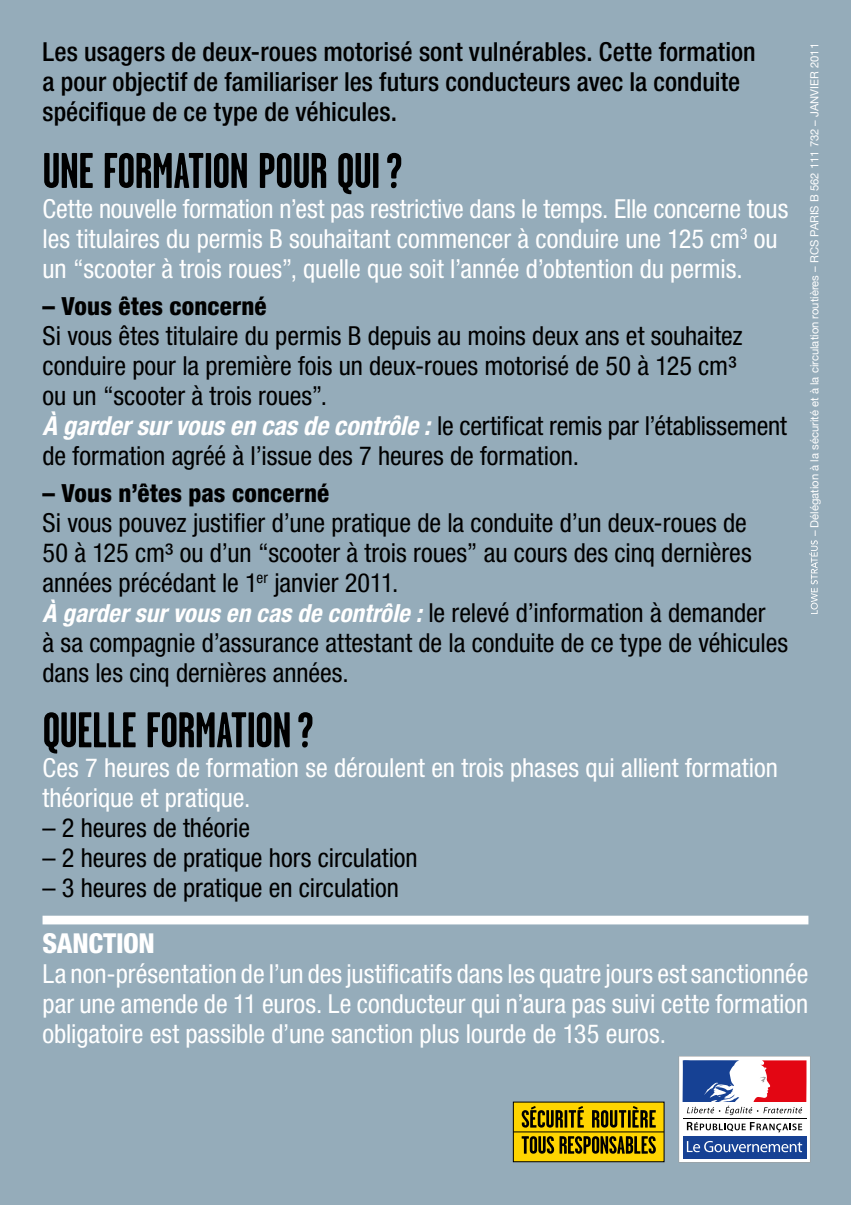
<style>
.page{position:relative;width:851px;height:1205px;background:#fff}
.page>*{position:absolute;margin:0;border:0;box-sizing:border-box;transform-origin:0 0}
.t1{font:700 50px "Garage Gothic";letter-spacing:-.015em;color:#000}
.t2{font:800 condensed 27.5px "Helvetica Neue LT Std";letter-spacing:-.015em;color:#fff}
.t3{font:condensed 26.25px/30px "Helvetica Neue LT Std";color:#000}
.t4{font:condensed 26.25px/30px "Helvetica Neue LT Std";letter-spacing:-.005em;color:#fff}
.t5{font:500 condensed 26.25px/30px "Helvetica Neue LT Std";letter-spacing:.005em;color:#000}
.t6{font:italic 700 condensed 25px "Helvetica Neue LT Std";letter-spacing:.005em;color:#fff}
.t7{font:800 condensed 25px "Helvetica Neue LT Std";letter-spacing:.005em;color:#000}
.t8{font:11.25px "Helvetica Neue";color:#fff}
.s1{font-weight:700;font-style:italic;color:#fff}
.s2{font-weight:400;font-style:normal;font-size:26.25px;color:#000}
</style>
<div class="page">
<div style="left:0;top:0;width:850px;height:1205px;background:#95acba"></div>
<svg style="left:678px;top:1056px;width:132px;height:106px;background:#a598b3"></svg>
<div style="left:513px;top:1102px;width:151px;height:59px;background:#ffd500"></div>
<svg style="left:521px;top:1106px;width:62px;height:21px"></svg>
<svg style="left:592px;top:1106px;width:63px;height:21px"></svg>
<svg style="left:521px;top:1136px;width:134px;height:17px"></svg>
<hr style="left:513px;top:1131px;width:151px;height:1px;background:#000">
<svg style="left:809px;top:540px;width:8px;height:74px"></svg>
<div style="left:43px;top:915px;width:765px;height:9px;background:#fff"></div>
<p class="t5" style="left:43px;top:37px;width:714px">Les usagers de deux-roues motorisé sont vulnérables. Cette formation a pour objectif de familiariser les futurs conducteurs avec la conduite spécifique de ce type de véhicules.</p>
<h1 class="t1" style="left:43px;top:144px;width:361px">UNE FORMATION POUR QUI?</h1>
<p class="t4" style="left:43px;top:193px;width:747px">Cette nouvelle formation n’est pas restrictive dans le temps. Elle concerne tous les titulaires du permis B souhaitant commencer à conduire une 125 cm<sup>3</sup> ou un “scooter à trois roues”, quelle que soit l’année d’obtention du permis.</p>
<p class="t7" style="left:43px;top:290px;width:225px">– Vous êtes concerné</p>
<p class="t3" style="left:43px;top:320px;width:745px">Si vous êtes titulaire du permis B depuis au moins deux ans et souhaitez conduire pour la première fois un deux-roues motorisé de 50 à 125 cm³<br>ou un “scooter à trois roues”.<br><span class="s1">À garder sur vous en cas de contrôle :</span> le certificat remis par l’établissement de formation agréé à l’issue des 7 heures de formation.</p>
<p class="t7" style="left:43px;top:477px;width:288px">– Vous n’êtes pas concerné</p>
<p class="t3" style="left:43px;top:507px;width:710px">Si vous pouvez justifier d’une pratique de la conduite d’un deux-roues de<br>50 à 125 cm³ ou d’un “scooter à trois roues” au cours des cinq dernières années précédant le 1<sup>er</sup> janvier 2011.</p>
<p class="t6" style="left:43px;top:598px;width:724px">À garder sur vous en cas de contrôle : <span class="s2">le relevé d’information à demander</span></p>
<p class="t3" style="left:43px;top:627px;width:747px">à sa compagnie d’assurance attestant de la conduite de ce type de véhicules dans les cinq dernières années.</p>
<h1 class="t1" style="left:43px;top:703px;width:272px">QUELLE FORMATION?</h1>
<p class="t4" style="left:43px;top:753px;width:736px">Ces 7 heures de formation se déroulent en trois phases qui allient formation théorique et pratique.</p>
<p class="t3" style="left:43px;top:813px;width:209px">– 2 heures de théorie</p>
<p class="t3" style="left:43px;top:843px;width:377px">– 2 heures de pratique hors circulation</p>
<p class="t3" style="left:43px;top:873px;width:358px">– 3 heures de pratique en circulation</p>
<p class="t8" style="left:807px;top:536px;width:495px;rotate:-90deg">– Délégation à la sécurité et à la circulation routières – RCS PARIS B 562 111 732 – janvi er 2011</p>
<p class="t2" style="left:43px;top:926px;width:114px">sanction</p>
<p class="t4" style="left:43px;top:958px;width:767px;text-align:justify">La non-présentation de l’un des justificatifs dans les quatre jours est sanctionnée par une amende de 11 euros. Le conducteur qui n’aura pas suivi cette formation obligatoire est passible d’une sanction plus lourde de 135 euros.</p>
</div>
